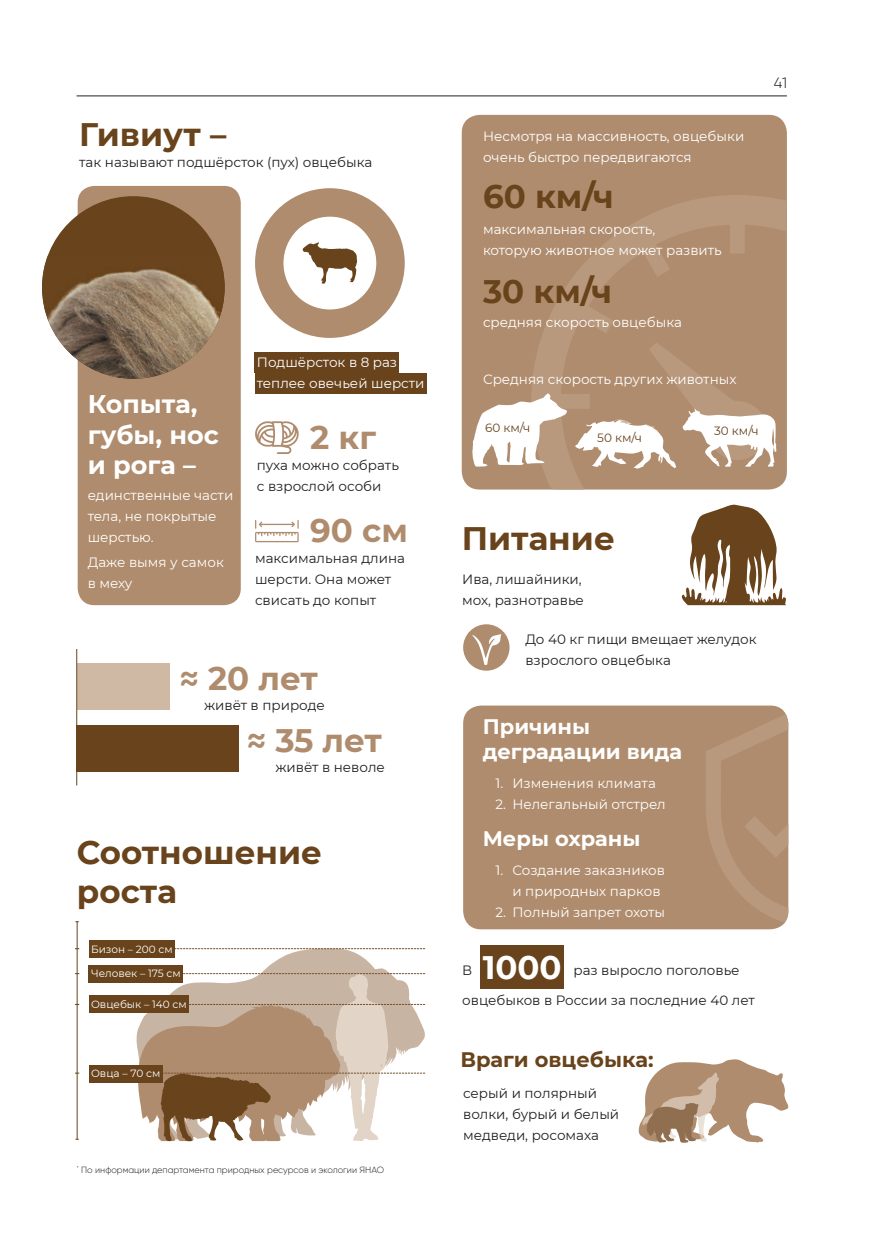
<style>
.page{position:relative;width:889px;height:1255px;background:#fff}
.page>*{position:absolute;margin:0;border:0;box-sizing:border-box;transform-origin:0 0}
.t1{font:700 32.55px/39px "Montserrat";color:#68431b}
.t2{font:700 32.55px/62.7px "Montserrat";color:#af8c6d}
.t3{font:700 32.55px "Montserrat";color:#fff}
.t4{font:700 25.5px/30.6px "Montserrat";color:#fff}
.t5{font:700 21px/25.2px "Montserrat";color:#fff}
.t6{font:700 21px "Montserrat";color:#68431b}
.t7{font:300 15px "Gilroy";color:#231f20}
.t8{font:13.5px/21px "Montserrat";color:#fff}
.t9{font:13.5px/21px "Montserrat";color:#231f20}
.t10{font:12px "Montserrat";color:#68431b}
.t11{font:10.5px "Montserrat";color:#fff}
.t12{font:300 9px "Gilroy";color:#231f20}
</style>
<div class="page">
<hr style="left:77px;top:96px;width:710px;height:1px;background:#231f20">
<svg style="left:136px;top:949px;width:289px;height:134px"></svg>
<div style="left:462px;top:115px;width:325px;height:374px;background:#af8c6d;border-radius:18px"></div>
<div style="left:463px;top:705px;width:325px;height:224px;background:#af8c6d;border-radius:18px"></div>
<svg style="left:532px;top:195px;width:254px;height:294px"></svg>
<svg style="left:255px;top:520px;width:44px;height:22px"></svg>
<div style="left:78px;top:186px;width:163px;height:419px;background:#af8c6d;border-radius:17px"></div>
<div style="left:42px;top:196px;width:183px;height:183px;background:#68431b;border-radius:50%"></div>
<img style="left:42px;top:256px;width:183px;height:123px">
<div style="left:255px;top:351px;width:144px;height:21px;background:#68431b"></div>
<div style="left:255px;top:372px;width:171px;height:21px;background:#68431b"></div>
<svg style="left:472px;top:393px;width:95px;height:73px"></svg>
<svg style="left:575px;top:342px;width:201px;height:126px"></svg>
<svg style="left:681px;top:504px;width:105px;height:101px"></svg>
<div style="left:480px;top:945px;width:84px;height:44px;background:#68431b"></div>
<svg style="left:706px;top:713px;width:82px;height:210px"></svg>
<div style="left:77px;top:663px;width:92px;height:46px;background:#cfb8a4"></div>
<div style="left:77px;top:725px;width:162px;height:47px;background:#68431b"></div>
<hr style="left:76px;top:649px;width:1px;height:136px;background:#68431b">
<svg style="left:463px;top:624px;width:47px;height:47px"></svg>
<svg style="left:638px;top:1059px;width:150px;height:83px"></svg>
<hr style="left:77px;top:921px;width:1px;height:218px;background:#68431b">
<svg style="left:175px;top:948px;width:250px;height:1px"></svg>
<div style="left:89px;top:940px;width:86px;height:17px;background:#68431b"></div>
<div style="left:89px;top:965px;width:94px;height:17px;background:#68431b"></div>
<div style="left:89px;top:995px;width:100px;height:17px;background:#68431b"></div>
<div style="left:89px;top:1064px;width:73px;height:17px;background:#68431b"></div>
<svg style="left:255px;top:421px;width:44px;height:33px"></svg>
<svg style="left:138px;top:973px;width:287px;height:168px"></svg>
<svg style="left:255px;top:188px;width:150px;height:150px"></svg>
<h1 class="t1" style="left:79px;top:113px;width:148px">Гивиут –</h1>
<p class="t9" style="left:79px;top:151px;width:294px">так называют подшёрсток (пух) овцебыка</p>
<h2 class="t4" style="left:88px;top:387px;width:133px">Копыта, губы, нос и рога –</h2>
<p class="t8" style="left:88px;top:484px;width:147px">единственные части тела, не покрытые шерстью.</p>
<p class="t8" style="left:88px;top:551px;width:138px">Даже вымя у самок в меху</p>
<p class="t8" style="left:257px;top:351px;width:169px">Подшёрсток в 8 раз теплее овечьей шерсти</p>
<h1 class="t2" style="left:310px;top:404px;width:67px">2 кг</h1>
<p class="t9" style="left:257px;top:454px;width:144px">пуха можно собрать с взрослой особи</p>
<h1 class="t2" style="left:310px;top:497px;width:99px">90 см</h1>
<p class="t9" style="left:255px;top:547px;width:151px">максимальная длина шерсти. Она может свисать до копыт</p>
<h1 class="t2" style="left:247px;top:645px;width:136px;text-indent:-67px">≈ 20 лет<br>≈ 35 лет</h1>
<p class="t9" style="left:204px;top:694px;width:122px">живёт в природе</p>
<p class="t9" style="left:275px;top:756px;width:111px">живёт в неволе</p>
<h1 class="t1" style="left:77px;top:831px;width:247px">Соотношение роста</h1>
<p class="t11" style="left:91px;top:941px;width:83px">Бизон – 200 см</p>
<p class="t11" style="left:91px;top:966px;width:91px">Человек – 175 см</p>
<p class="t11" style="left:91px;top:996px;width:97px">Овцебык – 140 см</p>
<p class="t11" style="left:91px;top:1066px;width:71px">Овца – 70 см</p>
<p class="t12" style="left:77px;top:1164px;width:309px"><sup>*</sup> По информации департамента природных ресурсов и экологии ЯНАО</p>
<p class="t8" style="left:483px;top:125px;width:263px">Несмотря на массивность, овцебыки очень быстро передвигаются</p>
<h1 class="t1" style="left:483px;top:175px;width:132px">60 км/ч</h1>
<p class="t8" style="left:483px;top:218px;width:240px">максимальная скорость,<br>которую животное может развить</p>
<h1 class="t1" style="left:483px;top:270px;width:131px">30 км/ч</h1>
<p class="t8" style="left:483px;top:311px;width:200px">средняя скорость овцебыка</p>
<p class="t7" style="left:774px;top:74px;width:15px">41</p>
<p class="t8" style="left:483px;top:368px;width:255px">Средняя скорость других животных</p>
<p class="t10" style="left:485px;top:420px;width:47px">60 км/ч</p>
<p class="t10" style="left:714px;top:422px;width:46px">30 км/ч</p>
<p class="t10" style="left:597px;top:429px;width:46px">50 км/ч</p>
<h1 class="t1" style="left:462px;top:517px;width:155px">Питание</h1>
<p class="t9" style="left:462px;top:568px;width:123px">Ива, лишайники, мох, разнотравье</p>
<p class="t9" style="left:525px;top:627px;width:233px">До 40 кг пищи вмещает желудок взрослого овцебыка</p>
<h3 class="t5" style="left:483px;top:712px;width:201px">Причины деградации вида</h3>
<p class="t8" style="left:495px;top:772px;width:162px">1. Изменения климата</p>
<p class="t8" style="left:495px;top:793px;width:172px">2. Нелегальный отстрел</p>
<h3 class="t5" style="left:483px;top:824px;width:159px">Меры охраны</h3>
<p class="t8" style="left:512px;top:859px;width:154px;text-indent:-17px">1. Создание заказников и природных парков</p>
<p class="t8" style="left:495px;top:901px;width:171px">2. Полный запрет охоты</p>
<h1 class="t3" style="left:483px;top:943px;width:81px">1000</h1>
<p class="t9" style="left:462px;top:959px;width:12px">В</p>
<p class="t9" style="left:573px;top:959px;width:167px">раз выросло поголовье</p>
<p class="t9" style="left:462px;top:989px;width:294px">овцебыков в России за последние 40 лет</p>
<h3 class="t6" style="left:460px;top:1044px;width:195px">Враги овцебыка:</h3>
<p class="t9" style="left:463px;top:1082px;width:158px">серый и полярный волки, бурый и белый медведи, росомаха</p>
</div>
